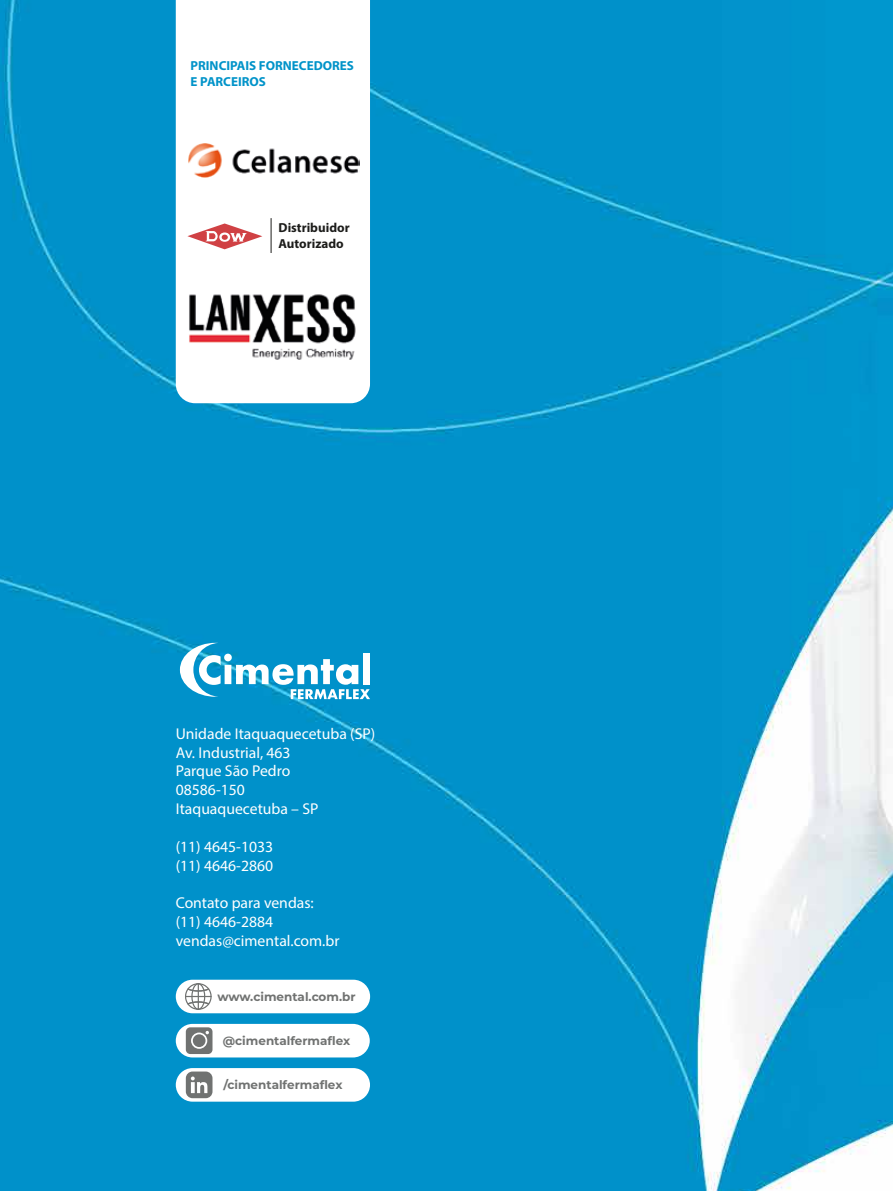
<style>
.page{position:relative;width:893px;height:1191px;background:#fff}
.page>*{position:absolute;margin:0;border:0;box-sizing:border-box;transform-origin:0 0}
.t1{font:15.75px/18.8px "Myriad Pro";color:#fff}
.t2{font:700 13.05px/15.8px "Myriad Pro";color:#0093c9}
.t3{font:700 13.05px/15.8px "Myriad Pro";color:#1d1d1b}
.t4{font:700 12px "Montserrat";color:#707271}
</style>
<div class="page">
<img style="left:0;top:0;width:893px;height:1191px">
<div style="left:176px;top:979px;width:194px;height:34px;background:#fff;border-radius:17px"></div>
<svg style="left:185px;top:983px;width:27px;height:26px"></svg>
<div style="left:176px;top:1024px;width:194px;height:33px;background:#fff;border-radius:17px"></div>
<svg style="left:186px;top:1027px;width:26px;height:27px"></svg>
<div style="left:193px;top:1034px;width:13px;height:13px;background:#707271;border-radius:50%"></div>
<div style="left:176px;top:1068px;width:194px;height:33px;background:#fff;border-radius:17px"></div>
<svg style="left:186px;top:1071px;width:26px;height:27px"></svg>
<svg style="left:176px;top:0;width:194px;height:403px"></svg>
<img style="left:187px;top:143px;width:173px;height:35px">
<svg style="left:180px;top:643px;width:190px;height:56px"></svg>
<img style="left:186px;top:290px;width:172px;height:72px">
<svg style="left:187px;top:223px;width:75px;height:26px"></svg>
<hr style="left:271px;top:218px;width:1px;height:35px;background:#1d1d1b">
<p class="t2" style="left:191px;top:57px;width:165px">PRINCIPAIS FORNECEDORES<br>E PARCEIROS</p>
<p class="t3" style="left:279px;top:220px;width:73px">Distribuidor<br>Autorizado</p>
<p class="t1" style="left:176px;top:724px;width:201px">Unidade Itaquaquecetuba (SP)<br>Av. Industrial, 463<br>Parque São Pedro<br>08586-150<br>Itaquaquecetuba – SP</p>
<p class="t1" style="left:176px;top:837px;width:99px">(11) 4645-1033 (11) 4646-2860</p>
<p class="t1" style="left:176px;top:893px;width:165px">Contato para vendas: (11) 4646-2884 vendas@cimental.com.br</p>
<p class="t4" style="left:217px;top:988px;width:140px">www.cimental.com.br</p>
<p class="t4" style="left:223px;top:1032px;width:129px">@cimentalfermaflex</p>
<p class="t4" style="left:223px;top:1076px;width:120px">/cimentalfermaflex</p>
</div>
